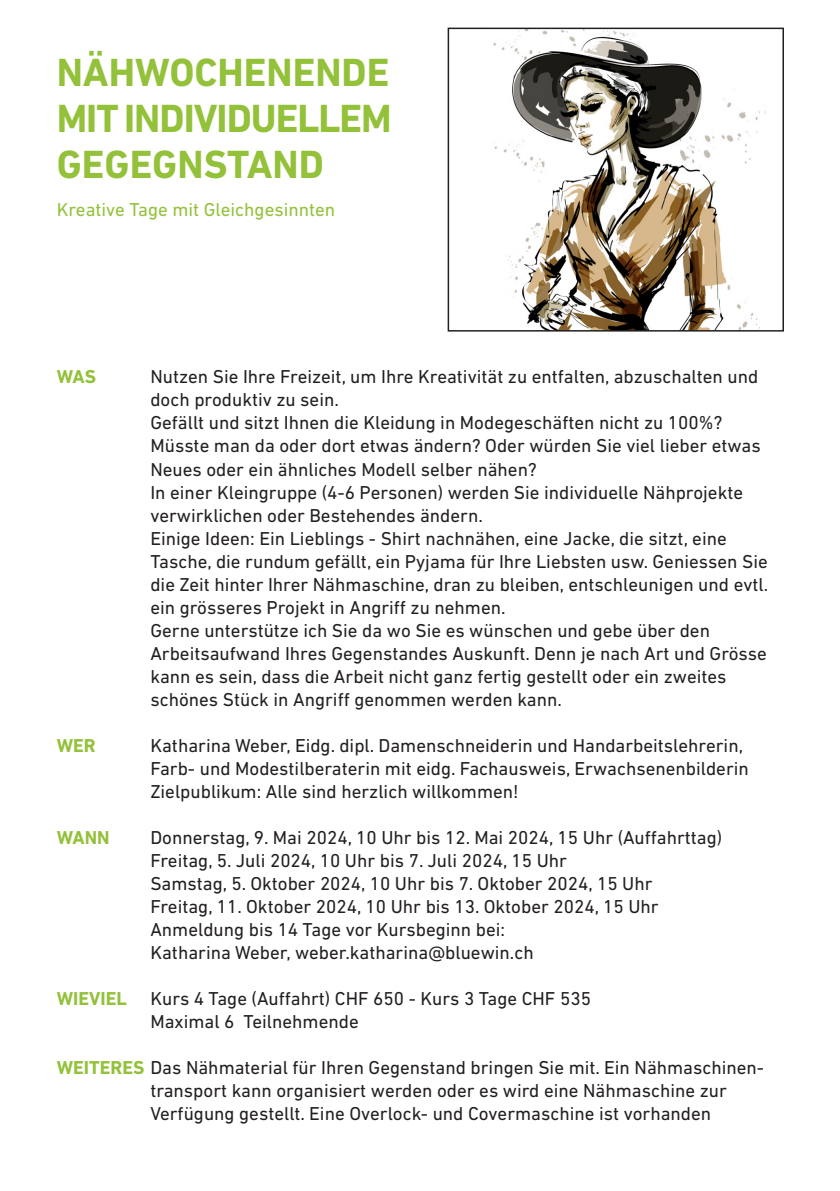
<style>
.page{position:relative;width:840px;height:1191px;background:#fff}
.page>*{position:absolute;margin:0;border:0;box-sizing:border-box;transform-origin:0 0}
.Headline_Flyer{font:700 40px/46px "DIN Next LT Pro";letter-spacing:-.025em;color:#93c139}
.Headline_Flyer-2{font:700 40px "DIN Next LT Pro";color:#93c139}
.Fliesstext_Flyer{font:19px/23px "DIN Next LT Pro";color:#231f20}
.Subline_Flyer{font:19px "DIN Next LT Pro";color:#93c139}
.W-Fragen{font:700 19px "DIN Next LT Pro";color:#93c139}
.s1{font-weight:700;color:#93c139}
</style>
<div class="page">
<svg style="left:448px;top:28px;width:334px;height:303px"></svg>
<p class="Headline_Flyer-2" style="left:57px;top:49px;width:334px">NÄHWOCHENENDE</p>
<p class="Headline_Flyer" style="left:57px;top:96px;width:336px">MIT INDIVIDUELLEM<br>GEGEGNSTAND</p>
<p class="Subline_Flyer" style="left:57px;top:198px;width:280px">Kreative Tage mit Gleichgesinnten</p>
<p class="W-Fragen" style="left:57px;top:366px;width:41px">WAS</p>
<p class="Fliesstext_Flyer" style="left:150px;top:365px;width:609px">Nutzen Sie Ihre Freizeit, um Ihre Kreativität zu entfalten, abzuschalten und doch produktiv zu sein.</p>
<p class="Fliesstext_Flyer" style="left:150px;top:411px;width:611px">Gefällt und sitzt Ihnen die Kleidung in Modegeschäften nicht zu 100%?<br>Müsste man da oder dort etwas ändern? Oder würden Sie viel lieber etwas<br>Neues oder ein ähnliches Modell selber nähen?</p>
<p class="Fliesstext_Flyer" style="left:150px;top:480px;width:594px">In einer Kleingruppe (4-6 Personen) werden Sie individuelle Nähprojekte verwirklichen oder Bestehendes ändern.</p>
<p class="Fliesstext_Flyer" style="left:150px;top:526px;width:619px">Einige Ideen: Ein Lieblings - Shirt nachnähen, eine Jacke, die sitzt, eine Tasche, die rundum gefällt, ein Pyjama für Ihre Liebsten usw. Geniessen Sie die Zeit hinter Ihrer Nähmaschine, dran zu bleiben, entschleunigen und evtl. ein grösseres Projekt in Angriff zu nehmen.</p>
<p class="Fliesstext_Flyer" style="left:150px;top:618px;width:617px">Gerne unterstütze ich Sie da wo Sie es wünschen und gebe über den Arbeitsaufwand Ihres Gegenstandes Auskunft. Denn je nach Art und Grösse kann es sein, dass die Arbeit nicht ganz fertig gestellt oder ein zweites schönes Stück in Angriff genommen werden kann.</p>
<p class="Fliesstext_Flyer" style="left:150px;top:733px;width:593px">Katharina Weber, Eidg. dipl. Damenschneiderin und Handarbeitslehrerin,</p>
<p class="Fliesstext_Flyer" style="left:150px;top:756px;width:599px">Farb- und Modestilberaterin mit eidg. Fachausweis, Erwachsenenbilderin</p>
<p class="Fliesstext_Flyer" style="left:150px;top:779px;width:369px">Zielpublikum: Alle sind herzlich willkommen!</p>
<p class="Fliesstext_Flyer" style="left:150px;top:825px;width:573px">Donnerstag, 9. Mai 2024, 10 Uhr bis 12. Mai 2024, 15 Uhr (Auffahrttag)</p>
<p class="Fliesstext_Flyer" style="left:150px;top:848px;width:418px">Freitag, 5. Juli 2024, 10 Uhr bis 7. Juli 2024, 15 Uhr</p>
<p class="Fliesstext_Flyer" style="left:150px;top:871px;width:503px">Samstag, 5. Oktober 2024, 10 Uhr bis 7. Oktober 2024, 15 Uhr</p>
<p class="Fliesstext_Flyer" style="left:150px;top:894px;width:509px">Freitag, 11. Oktober 2024, 10 Uhr bis 13. Oktober 2024, 15 Uhr</p>
<p class="Fliesstext_Flyer" style="left:150px;top:917px;width:356px">Anmeldung bis 14 Tage vor Kursbeginn bei:</p>
<p class="Fliesstext_Flyer" style="left:150px;top:940px;width:384px">Katharina Weber, weber.katharina@bluewin.ch</p>
<p class="Fliesstext_Flyer" style="left:150px;top:986px;width:442px">Kurs 4 Tage (Auffahrt) CHF 650 - Kurs 3 Tage CHF 535</p>
<p class="Fliesstext_Flyer" style="left:150px;top:1009px;width:210px">Maximal 6 Teilnehmende</p>
<p class="Fliesstext_Flyer" style="left:150px;top:1055px;width:615px;text-indent:-94px"><span class="s1">WEITERES</span> Das Nähmaterial für Ihren Gegenstand bringen Sie mit. Ein Nähmaschinen&shy;transport kann organisiert werden oder es wird eine Nähmaschine zur<br>Verfügung gestellt. Eine Overlock- und Covermaschine ist vorhanden</p>
<p class="W-Fragen" style="left:57px;top:734px;width:41px">WER</p>
<p class="W-Fragen" style="left:57px;top:826px;width:54px">WANN</p>
<p class="W-Fragen" style="left:57px;top:987px;width:72px">WIEVIEL</p>
</div>
